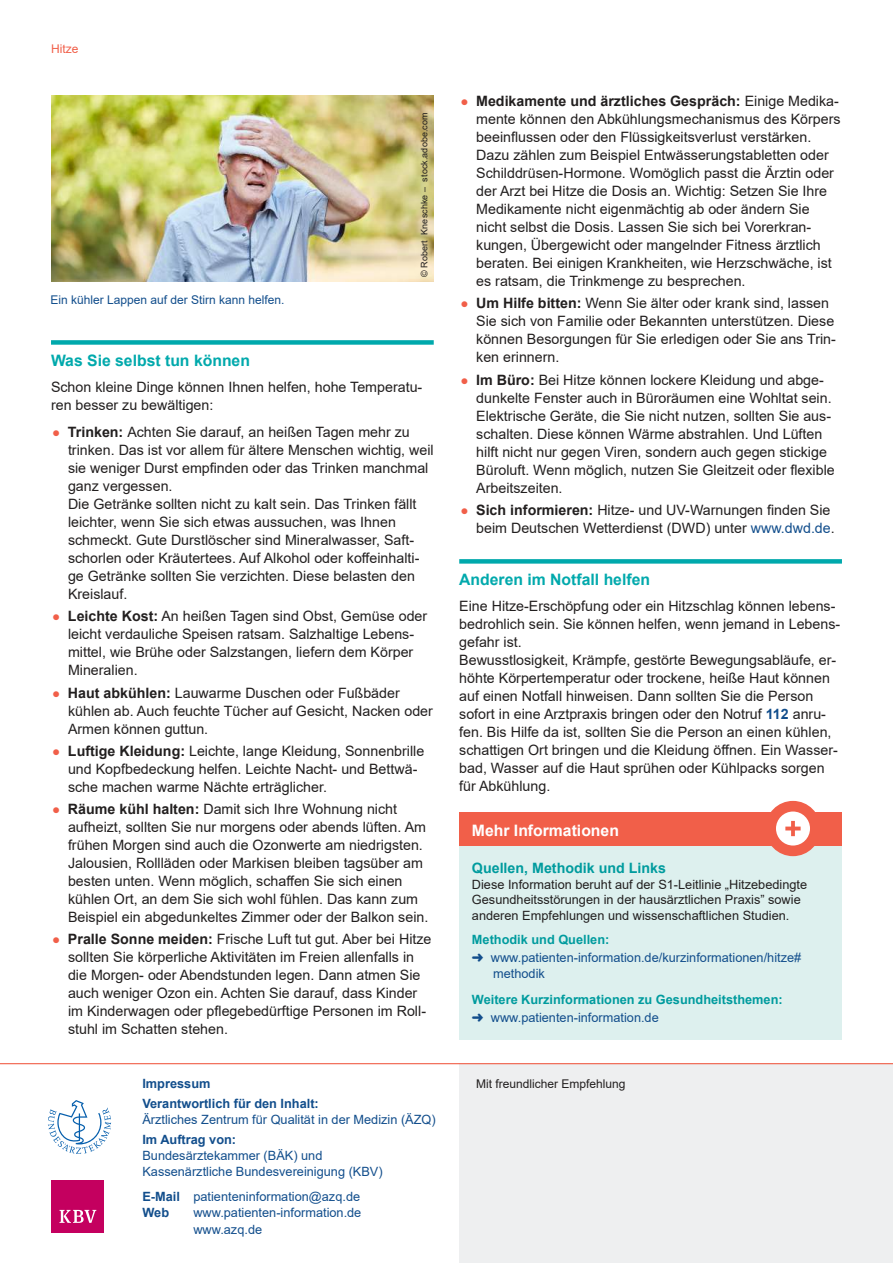
<style>
.page{position:relative;width:893px;height:1263px;background:#fff}
.page>*{position:absolute;margin:0;border:0;box-sizing:border-box;transform-origin:0 0}
.t1{font:700 15.75px "Arial";color:#00a9ac}
.t2{font:700 15.75px "Arial";color:#fff}
.t3{font:14.25px/18px "Arial";color:#221f1f}
.t4{font:700 14.25px "Arial";color:#009b9e}
.t5{font:12.75px/16.5px "Arial";color:#124e8c}
.t6{font:12.75px/15.8px "Arial";color:#221f1f}
.t7{font:700 12.75px/17.9px "Arial";color:#009b9e}
.t8{font:700 12.75px "Arial";color:#124e8c}
.t9{font:12px "Arial";color:#124e8c}
.t10{font:12px "Arial";color:#221f1f}
.t11{font:12px "Arial";color:#f15f49}
.t12{font:9px "Arial";letter-spacing:.01em;color:#221f1f}
.s1{font-size:13.5px;color:#f15f49}
.s2{font-weight:700}
.s3{color:#124e8c}
.s4{font-weight:700;color:#124e8c}
.s5{font-weight:700;color:#009b9e}
.s6{font-weight:400;color:#124e8c}
</style>
<div class="page">
<div style="left:51px;top:1180px;width:53px;height:52px;background:#c4005f"></div>
<svg style="left:59px;top:1210px;width:37px;height:13px"></svg>
<div style="left:459px;top:1063px;width:434px;height:200px;background:#eeeff0"></div>
<hr style="left:0;top:1063px;width:893px;height:1px;background:#f15f49">
<svg style="left:48px;top:1100px;width:63px;height:54px"></svg>
<div style="left:459px;top:559px;width:383px;height:5px;background:#00a9ac"></div>
<div style="left:51px;top:340px;width:383px;height:5px;background:#00a9ac"></div>
<div style="left:459px;top:812px;width:383px;height:34px;background:#f15f49"></div>
<div style="left:459px;top:846px;width:383px;height:193px;background:#ddf0ee"></div>
<div style="left:765px;top:801px;width:56px;height:55px;background:#f15f49;border-radius:50%"></div>
<svg style="left:776px;top:811px;width:34px;height:34px"></svg>
<img style="left:51px;top:96px;width:383px;height:186px">
<p class="t11" style="left:51px;top:44px;width:29px">Hitze</p>
<p class="t9" style="left:50px;top:295px;width:236px">Ein kühler Lappen auf der Stirn kann helfen.</p>
<p class="t12" style="left:421px;top:277px;width:166px;rotate:-90deg">© Robert Kneschke – stock.adobe.com</p>
<p class="t1" style="left:51px;top:354px;width:200px">Was Sie selbst tun können</p>
<p class="t3" style="left:51px;top:380px;width:373px">Schon kleine Dinge können Ihnen helfen, hohe Temperatu&shy;ren besser zu bewältigen:</p>
<p class="t3" style="left:68px;top:424px;width:367px;text-indent:-16px"><span class="s1">●</span> <span class="s2">Trinken:</span> Achten Sie darauf, an heißen Tagen mehr zu trinken. Das ist vor allem für ältere Menschen wichtig, weil sie weniger Durst emp昀椀nden oder das Trinken manchmal ganz vergessen.<br>Die Getränke sollten nicht zu kalt sein. Das Trinken fällt leichter, wenn Sie sich etwas aussuchen, was Ihnen schmeckt. Gute Durstlöscher sind Mineralwasser, Saft&shy;schorlen oder Kräutertees. Auf Alkohol oder ko昀昀einhalti&shy;ge Getränke sollten Sie verzichten. Diese belasten den Kreislauf.</p>
<p class="t3" style="left:68px;top:608px;width:361px;text-indent:-16px"><span class="s1">●</span> <span class="s2">Leichte Kost:</span> An heißen Tagen sind Obst, Gemüse oder leicht verdauliche Speisen ratsam. Salzhaltige Lebens&shy;mittel, wie Brühe oder Salzstangen, liefern dem Körper Mineralien.</p>
<p class="t3" style="left:68px;top:685px;width:366px;text-indent:-16px"><span class="s1">●</span> <span class="s2">Haut abkühlen:</span> Lauwarme Duschen oder Fußbäder kühlen ab. Auch feuchte Tücher auf Gesicht, Nacken oder<br>Armen können guttun.</p>
<p class="t3" style="left:68px;top:743px;width:358px;text-indent:-16px"><span class="s1">●</span> <span class="s2">Luftige Kleidung:</span> Leichte, lange Kleidung, Sonnenbrille und Kopfbedeckung helfen. Leichte Nacht- und Bettwä&shy;sche machen warme Nächte erträglicher.</p>
<p class="t3" style="left:68px;top:801px;width:362px;text-indent:-16px"><span class="s1">●</span> <span class="s2">Räume kühl halten:</span> Damit sich Ihre Wohnung nicht aufheizt, sollten Sie nur morgens oder abends lüften. Am frühen Morgen sind auch die Ozonwerte am niedrigsten.<br>Jalousien, Rollläden oder Markisen bleiben tagsüber am besten unten. Wenn möglich, scha昀昀en Sie sich einen kühlen Ort, an dem Sie sich wohl fühlen. Das kann zum Beispiel ein abgedunkeltes Zimmer oder der Balkon sein.</p>
<p class="t3" style="left:68px;top:931px;width:365px;text-indent:-16px"><span class="s1">●</span> <span class="s2">Pralle Sonne meiden:</span> Frische Luft tut gut. Aber bei Hitze sollten Sie körperliche Aktivitäten im Freien allenfalls in die Morgen- oder Abendstunden legen. Dann atmen Sie auch weniger Ozon ein. Achten Sie darauf, dass Kinder im Kinderwagen oder p昀氀egebedürftige Personen im Roll&shy;stuhl im Schatten stehen.</p>
<p class="t3" style="left:476px;top:93px;width:366px;text-indent:-16px"><span class="s1">●</span> <span class="s2">Medikamente und ärztliches Gespräch:</span> Einige Medika&shy;mente können den Abkühlungsmechanismus des Körpers beein昀氀ussen oder den Flüssigkeitsverlust verstärken.<br>Dazu zählen zum Beispiel Entwässerungstabletten oder Schilddrüsen-Hormone. Womöglich passt die Ärztin oder der Arzt bei Hitze die Dosis an. Wichtig: Setzen Sie Ihre Medikamente nicht eigenmächtig ab oder ändern Sie nicht selbst die Dosis. Lassen Sie sich bei Vorerkran&shy;kungen, Übergewicht oder mangelnder Fitness ärztlich beraten. Bei einigen Krankheiten, wie Herzschwäche, ist es ratsam, die Trinkmenge zu besprechen.</p>
<p class="t3" style="left:476px;top:296px;width:361px;text-indent:-16px"><span class="s1">●</span> <span class="s2">Um Hilfe bitten:</span> Wenn Sie älter oder krank sind, lassen Sie sich von Familie oder Bekannten unterstützen. Diese können Besorgungen für Sie erledigen oder Sie ans Trin&shy;ken erinnern.</p>
<p class="t3" style="left:476px;top:372px;width:360px;text-indent:-16px"><span class="s1">●</span> <span class="s2">Im Büro:</span> Bei Hitze können lockere Kleidung und abge&shy;dunkelte Fenster auch in Büroräumen eine Wohltat sein.<br>Elektrische Geräte, die Sie nicht nutzen, sollten Sie aus&shy;schalten. Diese können Wärme abstrahlen. Und Lüften hilft nicht nur gegen Viren, sondern auch gegen stickige Büroluft. Wenn möglich, nutzen Sie Gleitzeit oder 昀氀exible Arbeitszeiten.</p>
<p class="t3" style="left:476px;top:501px;width:360px;text-indent:-16px"><span class="s1">●</span> <span class="s2">Sich informieren:</span> Hitze- und UV-Warnungen 昀椀nden Sie beim Deutschen Wetterdienst (DWD) unter <span class="s3">www.dwd.de</span>.</p>
<p class="t1" style="left:459px;top:573px;width:192px">Anderen im Notfall helfen</p>
<p class="t3" style="left:459px;top:599px;width:383px">Eine Hitze-Erschöpfung oder ein Hitzschlag können lebens&shy;bedrohlich sein. Sie können helfen, wenn jemand in Lebens&shy;gefahr ist.<br>Bewusstlosigkeit, Krämpfe, gestörte Bewegungsabläufe, er&shy;höhte Körpertemperatur oder trockene, heiße Haut können auf einen Notfall hinweisen. Dann sollten Sie die Person sofort in eine Arztpraxis bringen oder den Notruf <span class="s4">112</span> anru&shy;fen. Bis Hilfe da ist, sollten Sie die Person an einen kühlen, schattigen Ort bringen und die Kleidung ö昀昀nen. Ein Wasser&shy;bad, Wasser auf die Haut sprühen oder Kühlpacks sorgen für Abkühlung.</p>
<p class="t2" style="left:472px;top:824px;width:149px">Mehr Informationen</p>
<p class="t4" style="left:472px;top:862px;width:195px">Quellen, Methodik und Links</p>
<p class="t6" style="left:472px;top:877px;width:337px">Diese Information beruht auf der S1-Leitlinie „Hitzebedingte<br>Gesundheitsstörungen in der hausärztlichen Praxis” sowie anderen Empfehlungen und wissenschaftlichen Studien.</p>
<p class="t5" style="left:472px;top:932px;width:331px;line-height:17.9px"><span class="s5">Methodik und Quellen:<br></span>➜ www.patienten-information.de/kurzinformationen/hitze#</p>
<p class="t5" style="left:493px;top:966px;width:53px">methodik</p>
<p class="t7" style="left:472px;top:992px;width:312px">Weitere Kurzinformationen zu Gesundheitsthemen: <span class="s3">➜</span> <span class="s6">www.patienten-information.de</span></p>
<p class="t8" style="left:142px;top:1079px;width:70px">Impressum</p>
<p class="t10" style="left:476px;top:1079px;width:151px">Mit freundlicher Empfehlung</p>
<p class="t8" style="left:142px;top:1099px;width:178px">Verantwortlich für den Inhalt:</p>
<p class="t5" style="left:142px;top:1112px;width:295px">Ärztliches Zentrum für Qualität in der Medizin (ÄZQ)</p>
<p class="t8" style="left:142px;top:1135px;width:95px">Im Auftrag von:</p>
<p class="t5" style="left:142px;top:1149px;width:242px;line-height:15.8px">Bundesärztekammer (BÄK) und<br>Kassenärztliche Bundes vereinigung (KBV)</p>
<p class="t5" style="left:142px;top:1189px;width:219px"><span class="s2">E-Mail</span> patienteninformation@azq.de<br><span class="s2">Web</span></p>
<p class="t5" style="left:193px;top:1205px;width:169px">www.patienten-information.de www.azq.de</p>
</div>
